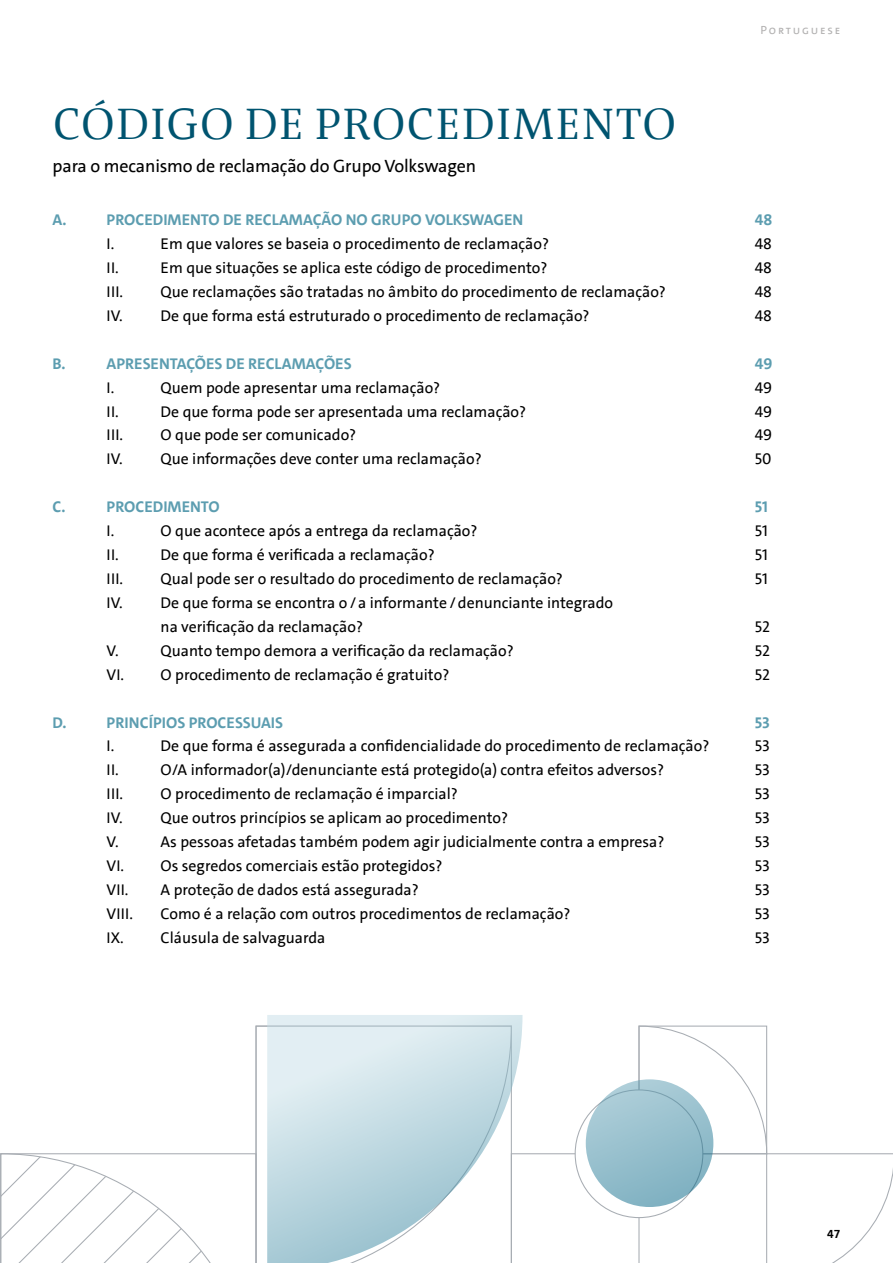
<style>
.page{position:relative;width:893px;height:1263px;background:#fff}
.page>*{position:absolute;margin:0;border:0;box-sizing:border-box;transform-origin:0 0}
.t1{font:45px "VWAG The Antiqua";letter-spacing:.04em;color:#005470}
.t2{font:18px "VWAG The Sans";letter-spacing:-.01em;color:#000}
.t3{font:15.75px/23.9px "VWAG The Sans";color:#000}
.t4{font:700 15.75px "VWAG The Sans";color:#5c9db0}
.t5{font:12px "VWAG The Sans";letter-spacing:.15em;color:#b3b2b2}
.t6{font:700 12px "VWAG The Sans";color:#000}
</style>
<div class="page">
<svg style="left:0;top:1153px;width:255px;height:110px"></svg>
<svg style="left:522px;top:1025px;width:371px;height:238px"></svg>
<svg style="left:255px;top:1025px;width:12px;height:238px"></svg>
<div style="left:575px;top:1090px;width:128px;height:127px;background:#fff;border-radius:50%"></div>
<svg style="left:586px;top:1079px;width:127px;height:128px;background:#96becc"></svg>
<svg style="left:267px;top:1015px;width:255px;height:248px"></svg>
<p class="t5" style="left:761px;top:23px;width:81px">Portuguese</p>
<h1 class="t1" style="left:54px;top:94px;width:624px">CÓDIGO DE PROCEDIMENTO</h1>
<p class="t2" style="left:53px;top:154px;width:425px">para o mecanismo de reclamação do Grupo Volkswagen</p>
<p class="t4" style="left:53px;top:210px;width:16px">A.</p>
<p class="t4" style="left:107px;top:210px;width:418px">PROCEDIMENTO DE RECLAMAÇÃO NO GRUPO VOLKSWAGEN</p>
<p class="t4" style="left:755px;top:210px;width:19px">48</p>
<p class="t3" style="left:107px;top:232px;width:9px">I.</p>
<p class="t3" style="left:161px;top:232px;width:390px">Em que valores se baseia o procedimento de reclamação?</p>
<p class="t3" style="left:755px;top:232px;width:19px">48</p>
<p class="t3" style="left:107px;top:256px;width:14px">II.</p>
<p class="t3" style="left:161px;top:256px;width:388px">Em que situações se aplica este código de procedimento?</p>
<p class="t3" style="left:755px;top:256px;width:19px">48</p>
<p class="t3" style="left:107px;top:280px;width:18px">III.</p>
<p class="t3" style="left:161px;top:280px;width:507px">Que reclamações são tratadas no âmbito do procedimento de reclamação?</p>
<p class="t3" style="left:755px;top:280px;width:19px">48</p>
<p class="t3" style="left:107px;top:304px;width:18px">IV.</p>
<p class="t3" style="left:161px;top:304px;width:430px">De que forma está estruturado o procedimento de reclamação?</p>
<p class="t3" style="left:755px;top:304px;width:19px">48</p>
<p class="t4" style="left:53px;top:353px;width:14px">B.</p>
<p class="t4" style="left:107px;top:353px;width:247px">APRESENTAÇÕES DE RECLAMAÇÕES</p>
<p class="t4" style="left:755px;top:353px;width:19px">49</p>
<p class="t3" style="left:107px;top:375px;width:9px">I.</p>
<p class="t3" style="left:161px;top:375px;width:281px">Quem pode apresentar uma reclamação?</p>
<p class="t3" style="left:755px;top:375px;width:19px">49</p>
<p class="t3" style="left:107px;top:399px;width:14px">II.</p>
<p class="t3" style="left:161px;top:399px;width:367px">De que forma pode ser apresentada uma reclamação?</p>
<p class="t3" style="left:755px;top:399px;width:19px">49</p>
<p class="t3" style="left:107px;top:423px;width:18px">III.</p>
<p class="t3" style="left:161px;top:423px;width:197px">O que pode ser comunicado?</p>
<p class="t3" style="left:755px;top:423px;width:19px">49</p>
<p class="t3" style="left:107px;top:447px;width:18px">IV.</p>
<p class="t3" style="left:161px;top:447px;width:323px">Que informações deve conter uma reclamação?</p>
<p class="t3" style="left:755px;top:447px;width:18px">50</p>
<p class="t4" style="left:53px;top:497px;width:14px">C.</p>
<p class="t4" style="left:107px;top:497px;width:114px">PROCEDIMENTO</p>
<p class="t4" style="left:755px;top:497px;width:15px">51</p>
<p class="t3" style="left:107px;top:519px;width:9px">I.</p>
<p class="t3" style="left:161px;top:519px;width:318px">O que acontece após a entrega da reclamação?</p>
<p class="t3" style="left:755px;top:519px;width:15px">51</p>
<p class="t3" style="left:107px;top:543px;width:14px">II.</p>
<p class="t3" style="left:161px;top:543px;width:276px">De que forma é verificada a reclamação?</p>
<p class="t3" style="left:755px;top:543px;width:15px">51</p>
<p class="t3" style="left:107px;top:567px;width:18px">III.</p>
<p class="t3" style="left:161px;top:567px;width:404px">Qual pode ser o resultado do procedimento de reclamação?</p>
<p class="t3" style="left:755px;top:567px;width:15px">51</p>
<p class="t3" style="left:107px;top:591px;width:18px">IV.</p>
<p class="t3" style="left:161px;top:591px;width:454px">De que forma se encontra o/a informante/denunciante integrado na verificação da reclamação?</p>
<p class="t3" style="left:755px;top:615px;width:17px">52</p>
<p class="t3" style="left:107px;top:639px;width:13px">V.</p>
<p class="t3" style="left:161px;top:639px;width:355px">Quanto tempo demora a verificação da reclamação?</p>
<p class="t3" style="left:755px;top:639px;width:17px">52</p>
<p class="t3" style="left:107px;top:663px;width:344px">VI. O procedimento de reclamação é gratuito?</p>
<p class="t3" style="left:755px;top:663px;width:17px">52</p>
<p class="t4" style="left:53px;top:712px;width:15px">D.</p>
<p class="t4" style="left:107px;top:712px;width:178px">PRINCÍPIOS PROCESSUAIS</p>
<p class="t4" style="left:755px;top:712px;width:17px">53</p>
<p class="t3" style="left:107px;top:734px;width:9px">I.</p>
<p class="t3" style="left:161px;top:734px;width:550px">De que forma é assegurada a confidencialidade do procedimento de reclamação?</p>
<p class="t3" style="left:755px;top:734px;width:16px">53</p>
<p class="t3" style="left:107px;top:758px;width:14px">II.</p>
<p class="t3" style="left:161px;top:758px;width:505px">O/A informador(a)/denunciante está protegido(a) contra efeitos adversos?</p>
<p class="t3" style="left:755px;top:758px;width:16px">53</p>
<p class="t3" style="left:107px;top:782px;width:18px">III.</p>
<p class="t3" style="left:161px;top:782px;width:299px">O procedimento de reclamação é imparcial?</p>
<p class="t3" style="left:755px;top:782px;width:16px">53</p>
<p class="t3" style="left:107px;top:806px;width:18px">IV.</p>
<p class="t3" style="left:161px;top:806px;width:349px">Que outros princípios se aplicam ao procedimento?</p>
<p class="t3" style="left:755px;top:806px;width:16px">53</p>
<p class="t3" style="left:107px;top:830px;width:13px">V.</p>
<p class="t3" style="left:161px;top:830px;width:505px">As pessoas afetadas também podem agir judicialmente contra a empresa?</p>
<p class="t3" style="left:755px;top:830px;width:16px">53</p>
<p class="t3" style="left:107px;top:854px;width:337px">VI. Os segredos comerciais estão protegidos?</p>
<p class="t3" style="left:755px;top:854px;width:16px">53</p>
<p class="t3" style="left:107px;top:878px;width:23px">VII.</p>
<p class="t3" style="left:161px;top:878px;width:260px">A proteção de dados está assegurada?</p>
<p class="t3" style="left:755px;top:878px;width:16px">53</p>
<p class="t3" style="left:107px;top:902px;width:28px">VIII.</p>
<p class="t3" style="left:161px;top:902px;width:411px">Como é a relação com outros procedimentos de reclamação?</p>
<p class="t3" style="left:755px;top:902px;width:16px">53</p>
<p class="t3" style="left:107px;top:926px;width:220px">IX. Cláusula de salvaguarda</p>
<p class="t3" style="left:755px;top:926px;width:16px">53</p>
<p class="t6" style="left:827px;top:1226px;width:15px">47</p>
</div>
